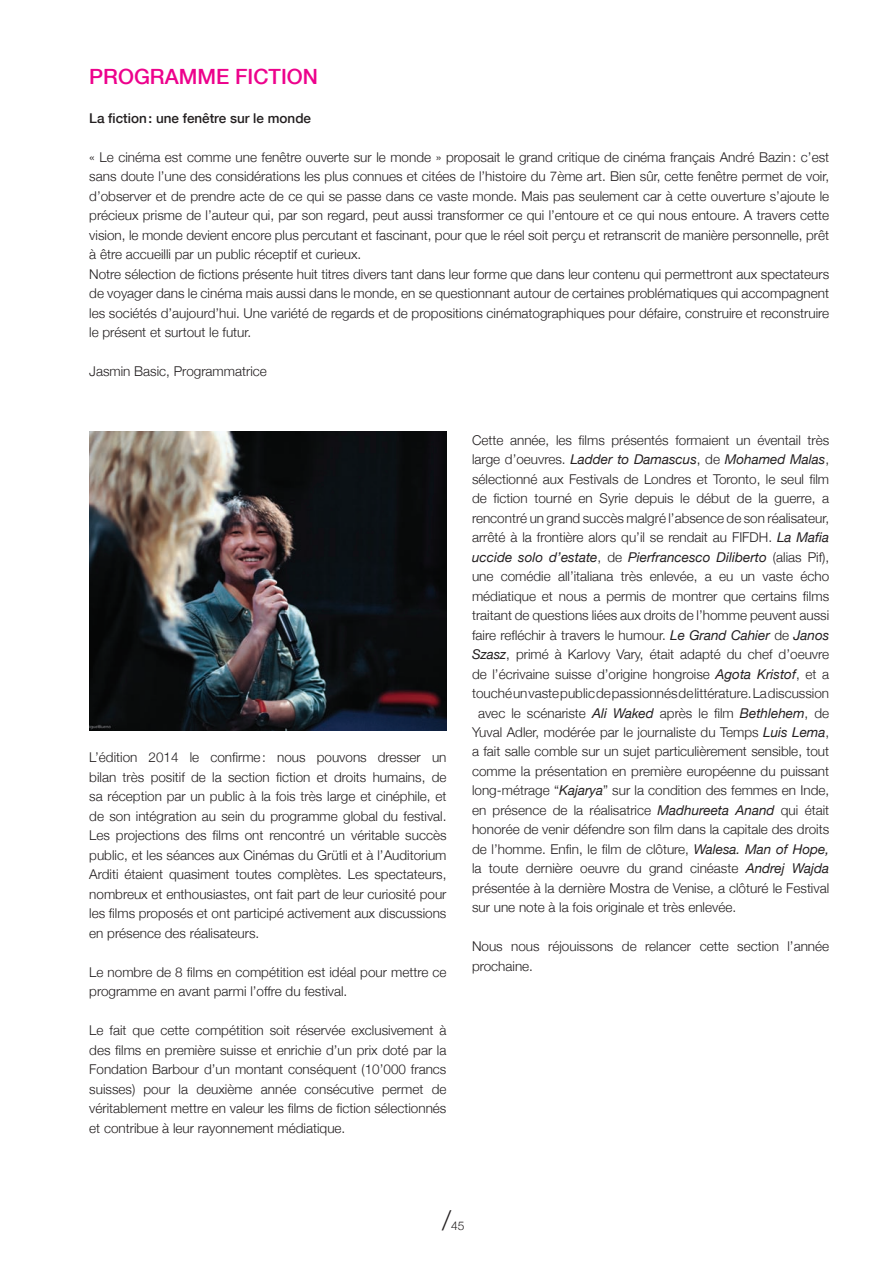
<style>
.page{position:relative;width:893px;height:1263px;background:#fff}
.page>*{position:absolute;margin:0;border:0;box-sizing:border-box;transform-origin:0 0}
.t1{font:300 27px "Helvetica Neue";color:#231f20}
.t2{font:500 21px "Helvetica Neue";color:#ed028c}
.t3{font:300 13.5px/19.5px "Helvetica Neue";color:#231f20}
.t4{font:italic 13.5px "Helvetica Neue";color:#231f20}
.t5{font:500 13.5px "Helvetica Neue";color:#231f20}
.t6{font:300 12px "Helvetica Neue";color:#231f20}
.s1{font-weight:300;font-style:normal}
.s2{font-weight:400;font-style:italic}
</style>
<div class="page">
<img style="left:89px;top:432px;width:357px;height:299px">
<h2 class="t2" style="left:89px;top:59px;width:230px">PROGRAMME FICTION</h2>
<p class="t5" style="left:89px;top:107px;width:223px">La fiction: une fenêtre sur le monde</p>
<p class="t3" style="left:89px;top:146px;width:741px">« Le cinéma est comme une fenêtre ouverte sur le monde » proposait le grand critique de cinéma français André Bazin: c’est sans doute l’une des considérations les plus connues et citées de l’histoire du 7ème art. Bien sûr, cette fenêtre permet de voir, d’observer et de prendre acte de ce qui se passe dans ce vaste monde. Mais pas seulement car à cette ouverture s’ajoute le précieux prisme de l’auteur qui, par son regard, peut aussi transformer ce qui l’entoure et ce qui nous entoure. A travers cette vision, le monde devient encore plus percutant et fascinant, pour que le réel soit perçu et retranscrit de manière personnelle, prêt à être accueilli par un public réceptif et curieux.<br>Notre sélection de fictions présente huit titres divers tant dans leur forme que dans leur contenu qui permettront aux spectateurs de voyager dans le cinéma mais aussi dans le monde, en se questionnant autour de certaines problématiques qui accompagnent les sociétés d’aujourd’hui. Une variété de regards et de propositions cinématographiques pour défaire, construire et reconstruire le présent et surtout le futur.</p>
<p class="t3" style="left:89px;top:361px;width:179px">Jasmin Basic, Programmatrice</p>
<p class="t3" style="left:89px;top:747px;width:359px;text-align:justify">L’édition 2014 le confirme: nous pouvons dresser un bilan très positif de la section fiction et droits humains, de sa réception par un public à la fois très large et cinéphile, et de son intégration au sein du programme global du festival.<br>Les projections des films ont rencontré un véritable succès public, et les séances aux Cinémas du Grütli et à l’Auditorium Arditi étaient quasiment toutes complètes. Les spectateurs, nombreux et enthousiastes, ont fait part de leur curiosité pour les films proposés et ont participé activement aux discussions en présence des réalisateurs.</p>
<p class="t3" style="left:89px;top:961px;width:359px">Le nombre de 8 films en compétition est idéal pour mettre ce programme en avant parmi l’offre du festival.</p>
<p class="t3" style="left:89px;top:1020px;width:359px;text-align:justify">Le fait que cette compétition soit réservée exclusivement à des films en première suisse et enrichie d’un prix doté par la Fondation Barbour d’un montant conséquent (10’000 francs suisses) pour la deuxième année consécutive permet de véritablement mettre en valeur les films de fiction sélectionnés et contribue à leur rayonnement médiatique.</p>
<p class="t3" style="left:472px;top:429px;width:359px">Cette année, les films présentés formaient un éventail très</p>
<p class="t4" style="left:472px;top:448px;width:359px"><span class="s1">large d’oeuvres.</span> Ladder to Damascus<span class="s1">, de</span> Mohamed Malas<span class="s1">,</span></p>
<p class="t3" style="left:472px;top:468px;width:359px">sélectionné aux Festivals de Londres et Toronto, le seul film</p>
<p class="t3" style="left:472px;top:488px;width:359px">de fiction tourné en Syrie depuis le début de la guerre, a</p>
<p class="t3" style="left:472px;top:507px;width:359px">rencontré un grand succès malgré l’absence de son réalisateur,</p>
<p class="t3" style="left:472px;top:527px;width:359px">arrêté à la frontière alors qu’il se rendait au FIFDH. <span class="s2">La Mafia</span></p>
<p class="t4" style="left:472px;top:545px;width:359px">uccide solo d’estate<span class="s1">, de</span> Pierfrancesco Diliberto <span class="s1">(alias Pif),</span></p>
<p class="t3" style="left:472px;top:566px;width:359px">une comédie all’italiana très enlevée, a eu un vaste écho</p>
<p class="t3" style="left:472px;top:585px;width:359px">médiatique et nous a permis de montrer que certains films</p>
<p class="t3" style="left:472px;top:605px;width:359px">traitant de questions liées aux droits de l’homme peuvent aussi</p>
<p class="t3" style="left:472px;top:624px;width:359px">faire refléchir à travers le humour. <span class="s2">Le Grand Cahier</span> de <span class="s2">Janos</span></p>
<p class="t3" style="left:472px;top:644px;width:359px"><span class="s2">Szasz</span>, primé à Karlovy Vary, était adapté du chef d’oeuvre</p>
<p class="t3" style="left:472px;top:663px;width:359px">de l’écrivaine suisse d’origine hongroise <span class="s2">Agota Kristof</span>, et a</p>
<p class="t3" style="left:472px;top:683px;width:359px">touché un vaste public de passionnés de littérature. La discussion</p>
<p class="t3" style="left:478px;top:702px;width:353px">avec le scénariste <span class="s2">Ali Waked</span> après le film <span class="s2">Bethlehem</span>, de</p>
<p class="t3" style="left:472px;top:722px;width:359px">Yuval Adler, modérée par le journaliste du Temps <span class="s2">Luis Lema</span>,</p>
<p class="t3" style="left:472px;top:741px;width:359px">a fait salle comble sur un sujet particulièrement sensible, tout</p>
<p class="t3" style="left:472px;top:761px;width:359px">comme la présentation en première européenne du puissant</p>
<p class="t3" style="left:472px;top:780px;width:359px">long-métrage “<span class="s2">Kajarya</span>” sur la condition des femmes en Inde,</p>
<p class="t3" style="left:472px;top:800px;width:359px">en présence de la réalisatrice <span class="s2">Madhureeta Anand</span> qui était</p>
<p class="t3" style="left:472px;top:819px;width:359px">honorée de venir défendre son film dans la capitale des droits</p>
<p class="t3" style="left:472px;top:839px;width:359px">de l’homme. Enfin, le film de clôture, <span class="s2">Walesa. Man of Hope,</span></p>
<p class="t3" style="left:472px;top:858px;width:359px">la toute dernière oeuvre du grand cinéaste <span class="s2">Andrej Wajda</span></p>
<p class="t3" style="left:472px;top:878px;width:359px">présentée à la dernière Mostra de Venise, a clôturé le Festival</p>
<p class="t3" style="left:472px;top:897px;width:266px">sur une note à la fois originale et très enlevée.</p>
<p class="t3" style="left:472px;top:936px;width:359px">Nous nous réjouissons de relancer cette section l’année prochaine.</p>
<h1 class="t1" style="left:442px;top:1198px;width:10px">/</h1>
<p class="t6" style="left:451px;top:1215px;width:15px">45</p>
</div>
